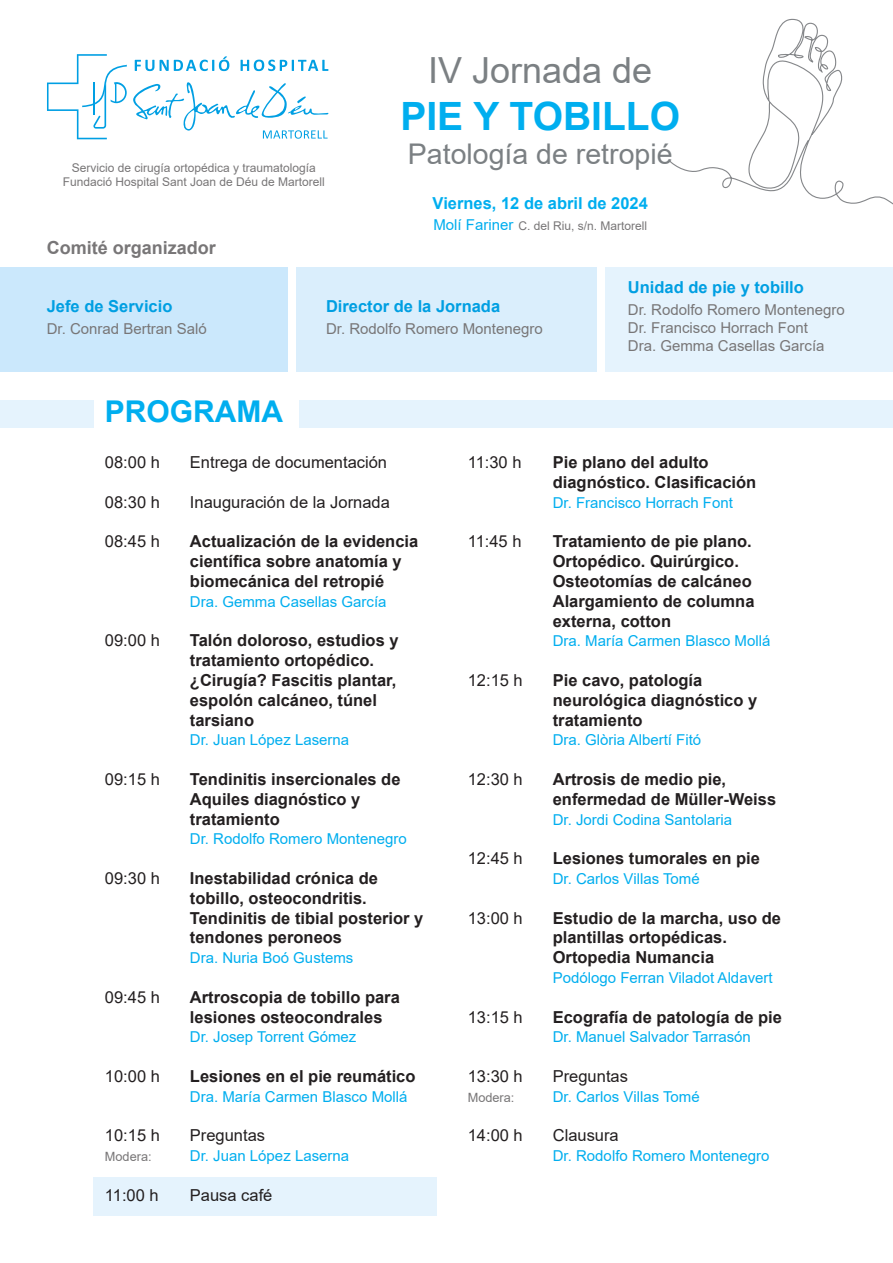
<style>
.page{position:relative;width:893px;height:1263px;background:#fff}
.page>*{position:absolute;margin:0;border:0;box-sizing:border-box;transform-origin:0 0}
.t1{font:700 39px "Arial";color:#00aeef}
.t2{font:36px "Arial";color:#7b8083}
.t3{font:700 30px "Arial";color:#00aeef}
.t4{font:28.5px "Arial";color:#7b8083}
.t5{font:700 18px "Arial";color:#787677}
.t6{font:700 16.5px "Arial";color:#231f20}
.t7{font:16.5px "Arial";color:#231f20}
.t8{font:700 16.5px "Arial";color:#009fe2}
.t9{font:700 16.5px "Arial";color:#00aeef}
.t10{font:15px "Arial";color:#00aeef}
.t11{font:15px "Arial";color:#787677}
.t12{font:12.75px "Arial";color:#787677}
.t13{font:12px "Arial";color:#787677}
.s1{font-size:15px;color:#00aeef}
</style>
<div class="page">
<div style="left:94px;top:1177px;width:343px;height:38px;background:#e5f3fd"></div>
<svg style="left:47px;top:54px;width:80px;height:85px"></svg>
<svg style="left:135px;top:56px;width:193px;height:15px"></svg>
<svg style="left:133px;top:82px;width:196px;height:57px"></svg>
<div style="left:299px;top:400px;width:594px;height:28px;background:#e5f3fd"></div>
<div style="left:0;top:400px;width:94px;height:28px;background:#e5f3fd"></div>
<div style="left:0;top:267px;width:288px;height:105px;background:#cbe8fc"></div>
<div style="left:605px;top:267px;width:288px;height:105px;background:#e5f3fd"></div>
<div style="left:296px;top:267px;width:301px;height:105px;background:#daeefc"></div>
<svg style="left:669px;top:18px;width:224px;height:187px"></svg>
<p class="t13" style="left:72px;top:160px;width:246px">Servicio de cirugía ortopédica y traumatología</p>
<p class="t13" style="left:63px;top:174px;width:264px">Fundació Hospital Sant Joan de Déu de Martorell</p>
<p class="t5" style="left:47px;top:235px;width:171px">Comité organizador</p>
<p class="t2" style="left:428px;top:46px;width:226px">IV Jornada de</p>
<p class="t1" style="left:400px;top:89px;width:281px">PIE Y TOBILLO</p>
<p class="t4" style="left:408px;top:134px;width:266px">Patología de retropié</p>
<p class="t9" style="left:433px;top:191px;width:217px">Viernes, 12 de abril de 2024</p>
<p class="t13" style="left:433px;top:218px;width:215px"><span class="s1">Molí Fariner</span> C. del Riu, s/n. Martorell</p>
<p class="t8" style="left:47px;top:295px;width:127px">Jefe de Servicio</p>
<p class="t11" style="left:47px;top:319px;width:162px">Dr. Conrad Bertran Saló</p>
<p class="t3" style="left:105px;top:390px;width:180px">PROGRAMA</p>
<p class="t8" style="left:326px;top:295px;width:176px">Director de la Jornada</p>
<p class="t11" style="left:326px;top:319px;width:218px">Dr. Rodolfo Romero Montenegro</p>
<p class="t8" style="left:628px;top:275px;width:178px">Unidad de pie y tobillo</p>
<p class="t11" style="left:628px;top:299px;width:218px">Dr. Rodolfo Romero Montenegro</p>
<p class="t11" style="left:628px;top:317px;width:182px">Dr. Francisco Horrach Font</p>
<p class="t11" style="left:628px;top:335px;width:198px">Dra. Gemma Casellas García</p>
<p class="t7" style="left:105px;top:451px;width:57px">08:00 h</p>
<p class="t7" style="left:190px;top:451px;width:199px">Entrega de documentación</p>
<p class="t7" style="left:105px;top:490px;width:57px">08:30 h</p>
<p class="t7" style="left:190px;top:490px;width:201px">Inauguración de la Jornada</p>
<p class="t7" style="left:105px;top:530px;width:57px">08:45 h</p>
<p class="t6" style="left:190px;top:530px;width:230px">Actualización de la evidencia</p>
<p class="t6" style="left:190px;top:550px;width:213px">científica sobre anatomía y</p>
<p class="t6" style="left:190px;top:569px;width:196px">biomecánica del retropié</p>
<p class="t10" style="left:190px;top:591px;width:198px">Dra. Gemma Casellas García</p>
<p class="t7" style="left:105px;top:629px;width:57px">09:00 h</p>
<p class="t6" style="left:190px;top:629px;width:210px">Talón doloroso, estudios y</p>
<p class="t6" style="left:190px;top:649px;width:186px">tratamiento ortopédico.</p>
<p class="t6" style="left:190px;top:668px;width:208px">¿Cirugía? Fascitis plantar,</p>
<p class="t6" style="left:190px;top:688px;width:189px">espolón calcáneo, túnel</p>
<p class="t6" style="left:190px;top:708px;width:66px">tarsiano</p>
<p class="t10" style="left:190px;top:730px;width:161px">Dr. Juan López Laserna</p>
<p class="t7" style="left:105px;top:768px;width:57px">09:15 h</p>
<p class="t6" style="left:190px;top:767px;width:212px">Tendinitis insercionales de</p>
<p class="t6" style="left:190px;top:787px;width:172px">Aquiles diagnóstico y</p>
<p class="t6" style="left:190px;top:807px;width:91px">tratamiento</p>
<p class="t10" style="left:190px;top:829px;width:218px">Dr. Rodolfo Romero Montenegro</p>
<p class="t7" style="left:105px;top:867px;width:57px">09:30 h</p>
<p class="t6" style="left:190px;top:866px;width:189px">Inestabilidad crónica de</p>
<p class="t6" style="left:190px;top:886px;width:178px">tobillo, osteocondritis.</p>
<p class="t6" style="left:190px;top:906px;width:235px">Tendinitis de tibial posterior y</p>
<p class="t6" style="left:190px;top:926px;width:154px">tendones peroneos</p>
<p class="t10" style="left:190px;top:947px;width:165px">Dra. Nuria Boó Gustems</p>
<p class="t7" style="left:105px;top:985px;width:57px">09:45 h</p>
<p class="t6" style="left:190px;top:985px;width:211px">Artroscopia de tobillo para</p>
<p class="t6" style="left:190px;top:1005px;width:194px">lesiones osteocondrales</p>
<p class="t10" style="left:190px;top:1027px;width:168px">Dr. Josep Torrent Gómez</p>
<p class="t7" style="left:105px;top:1065px;width:57px">10:00 h</p>
<p class="t6" style="left:190px;top:1064px;width:227px">Lesiones en el pie reumático</p>
<p class="t10" style="left:190px;top:1086px;width:219px">Dra. María Carmen Blasco Mollá</p>
<p class="t7" style="left:105px;top:1124px;width:57px">10:15 h</p>
<p class="t7" style="left:190px;top:1124px;width:77px">Preguntas</p>
<p class="t12" style="left:105px;top:1148px;width:48px">Modera:</p>
<p class="t10" style="left:190px;top:1145px;width:161px">Dr. Juan López Laserna</p>
<p class="t7" style="left:105px;top:1183px;width:55px">11:00 h</p>
<p class="t7" style="left:190px;top:1183px;width:84px">Pausa café</p>
<p class="t7" style="left:468px;top:451px;width:55px">11:30 h</p>
<p class="t6" style="left:553px;top:451px;width:157px">Pie plano del adulto</p>
<p class="t6" style="left:553px;top:470px;width:205px">diagnóstico. Clasificación</p>
<p class="t10" style="left:553px;top:492px;width:182px">Dr. Francisco Horrach Font</p>
<p class="t7" style="left:468px;top:530px;width:55px">11:45 h</p>
<p class="t6" style="left:553px;top:530px;width:200px">Tratamiento de pie plano.</p>
<p class="t6" style="left:553px;top:550px;width:188px">Ortopédico. Quirúrgico.</p>
<p class="t6" style="left:553px;top:569px;width:200px">Osteotomías de calcáneo</p>
<p class="t6" style="left:553px;top:589px;width:203px">Alargamiento de columna</p>
<p class="t6" style="left:553px;top:609px;width:120px">externa, cotton</p>
<p class="t10" style="left:553px;top:631px;width:219px">Dra. María Carmen Blasco Mollá</p>
<p class="t7" style="left:468px;top:669px;width:57px">12:15 h</p>
<p class="t6" style="left:553px;top:668px;width:151px">Pie cavo, patología</p>
<p class="t6" style="left:553px;top:688px;width:206px">neurológica diagnóstico y</p>
<p class="t6" style="left:553px;top:708px;width:91px">tratamiento</p>
<p class="t10" style="left:553px;top:730px;width:150px">Dra. Glòria Albertí Fitó</p>
<p class="t7" style="left:468px;top:768px;width:57px">12:30 h</p>
<p class="t6" style="left:553px;top:767px;width:175px">Artrosis de medio pie,</p>
<p class="t6" style="left:553px;top:787px;width:225px">enfermedad de Müller-Weiss</p>
<p class="t10" style="left:553px;top:809px;width:181px">Dr. Jordi Codina Santolaria</p>
<p class="t7" style="left:468px;top:847px;width:57px">12:45 h</p>
<p class="t6" style="left:553px;top:847px;width:209px">Lesiones tumorales en pie</p>
<p class="t10" style="left:553px;top:868px;width:148px">Dr. Carlos Villas Tomé</p>
<p class="t7" style="left:468px;top:906px;width:57px">13:00 h</p>
<p class="t6" style="left:553px;top:906px;width:230px">Estudio de la marcha, uso de</p>
<p class="t6" style="left:553px;top:926px;width:176px">plantillas ortopédicas.</p>
<p class="t6" style="left:553px;top:946px;width:163px">Ortopedia Numancia</p>
<p class="t10" style="left:553px;top:967px;width:221px">Podólogo Ferran Viladot Aldavert</p>
<p class="t7" style="left:468px;top:1005px;width:57px">13:15 h</p>
<p class="t6" style="left:553px;top:1005px;width:231px">Ecografía de patología de pie</p>
<p class="t10" style="left:553px;top:1027px;width:200px">Dr. Manuel Salvador Tarrasón</p>
<p class="t7" style="left:468px;top:1065px;width:57px">13:30 h</p>
<p class="t7" style="left:553px;top:1065px;width:77px">Preguntas</p>
<p class="t12" style="left:468px;top:1088px;width:48px">Modera:</p>
<p class="t10" style="left:553px;top:1086px;width:148px">Dr. Carlos Villas Tomé</p>
<p class="t7" style="left:468px;top:1124px;width:57px">14:00 h</p>
<p class="t7" style="left:553px;top:1124px;width:68px">Clausura</p>
<p class="t10" style="left:553px;top:1145px;width:218px">Dr. Rodolfo Romero Montenegro</p>
</div>
